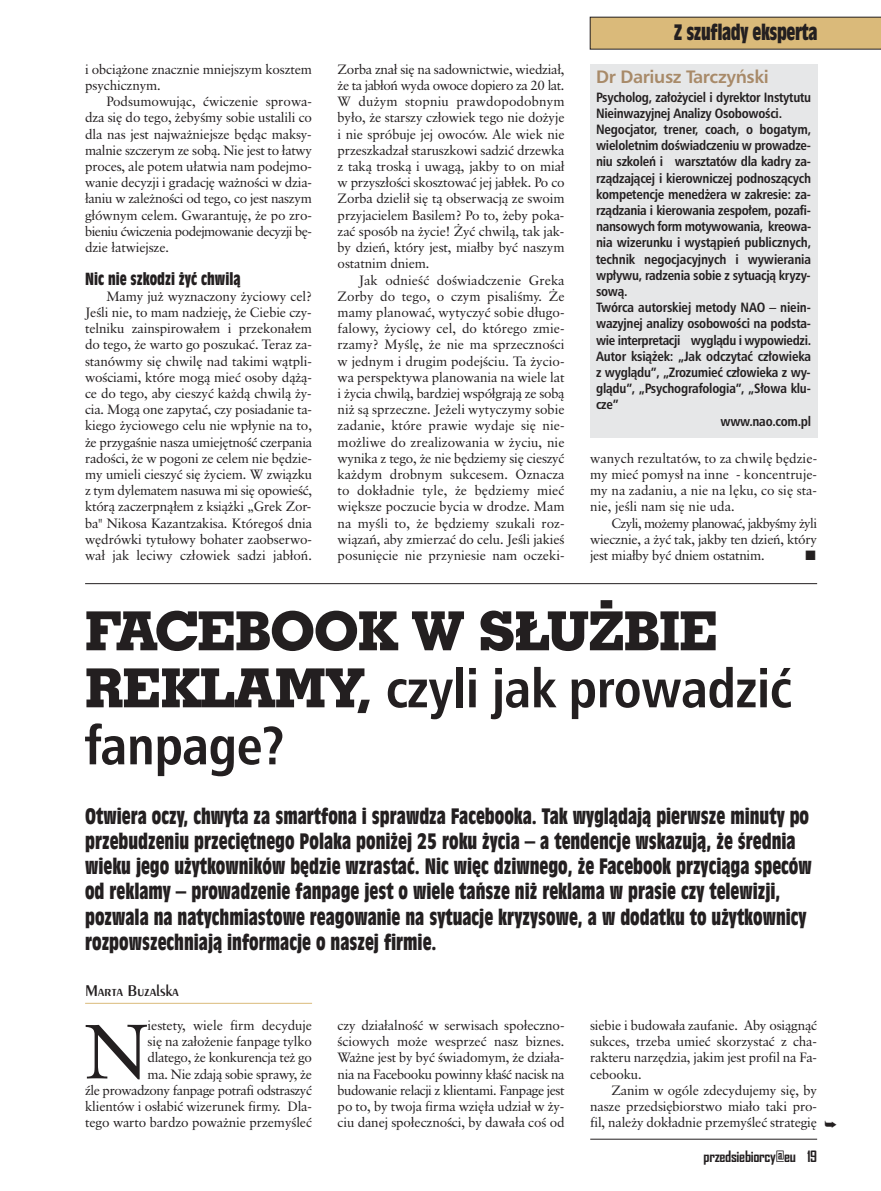
<style>
.page{position:relative;width:881px;height:1191px;background:#fff}
.page>*{position:absolute;margin:0;border:0;box-sizing:border-box;transform-origin:0 0}
.t1{font:76.95px "Classical Garamond TL";color:#231f20}
.t2{font:700 54px/57px "Humnst 777 Cn EU";letter-spacing:-.01em;color:#231f20}
.t3{font:54px "Geo Slab 703 X Bd EU";letter-spacing:-.01em;color:#231f20}
.t4{font:21px/25.2px "Incised 901 Bd Cn EU";color:#231f20}
.t5{font:21px "Incised 901 Bd Cn EU";letter-spacing:-.02em;color:#231f20}
.t6{font:18px "Humanist 777 TL Bold B";letter-spacing:-.02em;color:#a88a69}
.t7{font:16.5px "Incised 901 Bd Cn EU";color:#231f20}
.t8{font:16.5px "Exotc 350 Dm Bd EU";letter-spacing:-.02em;color:#231f20}
.t9{font:700 15px "Agency FB";letter-spacing:-.02em;color:#231f20}
.t10{font:13.5px/16.2px "Classical Garamond TL";letter-spacing:-.01em;color:#231f20;text-align:justify}
.t11{font:700 13.5px "Humnst 777 Cn EU";letter-spacing:-.02em;color:#231f20}
.t12{font:13.5px "Zapf Dingbats ITC";color:#231f20}
.s1{font-family:"Geo Slab 703 X Bd EU";font-weight:400}
</style>
<div class="page">
<hr style="left:590px;top:1139px;width:226px;height:1px;background:#231f20">
<div style="left:589px;top:17px;width:291px;height:32px;background:#daba7a"></div>
<div style="left:590px;top:64px;width:226px;height:373px;background:#e6e7e8"></div>
<hr style="left:85px;top:1003px;width:227px;height:1px;background:#daba7a">
<hr style="left:85px;top:583px;width:731px;height:1px;background:#231f20">
<p class="t10" style="left:85px;top:62px;width:228px">i obciążone znacznie mniejszym kosztem psychicznym.</p>
<p class="t10" style="left:85px;top:95px;width:228px;text-indent:21px">Podsumowując, ćwiczenie sprowa&shy;dza się do tego, żebyśmy sobie ustalili co dla nas jest najważniejsze będąc maksy&shy;malnie szczerym ze sobą. Nie jest to łatwy proces, ale potem ułatwia nam podejmo&shy;wanie decyzji i gradację ważności w dzia&shy;łaniu w zależności od tego, co jest naszym głównym celem. Gwarantuję, że po zro&shy;bieniu ćwiczenia podejmowanie decyzji bę&shy;dzie łatwiejsze.</p>
<p class="t7" style="left:85px;top:272px;width:157px">Nic nie szkodzi żyć chwilą</p>
<p class="t10" style="left:85px;top:289px;width:228px;text-indent:21px">Mamy już wyznaczony życiowy cel?<br>Jeśli nie, to mam nadzieję, że Ciebie czy&shy;telniku zainspirowałem i przekonałem do tego, że warto go poszukać. Teraz za&shy;stanówmy się chwilę nad takimi wątpli&shy;wościami, które mogą mieć osoby dążą&shy;ce do tego, aby cieszyć każdą chwilą ży&shy;cia. Mogą one zapytać, czy posiadanie ta&shy;kiego życiowego celu nie wpłynie na to, że przygaśnie nasza umiejętność czerpania radości, że w pogoni ze celem nie będzie&shy;my umieli cieszyć się życiem. W związku z tym dylematem nasuwa mi się opowieść, którą zaczerpnąłem z książki „Grek Zor&shy;ba" Nikosa Kazantzakisa. Któregoś dnia wędrówki tytułowy bohater zaobserwo&shy;wał jak leciwy człowiek sadzi jabłoń.</p>
<p class="t10" style="left:337px;top:62px;width:228px">Zorba znał się na sadownictwie, wiedział, że ta jabłoń wyda owoce dopiero za 20 lat.<br>W dużym stopniu prawdopodobnym było, że starszy człowiek tego nie dożyje i nie spróbuje jej owoców. Ale wiek nie przeszkadzał staruszkowi sadzić drzewka z taką troską i uwagą, jakby to on miał w przyszłości skosztować jej jabłek. Po co Zorba dzielił się tą obserwacją ze swoim przyjacielem Basilem? Po to, żeby poka&shy;zać sposób na życie! Żyć chwilą, tak jak&shy;by dzień, który jest, miałby być naszym ostatnim dniem.</p>
<p class="t10" style="left:337px;top:273px;width:228px;text-indent:21px">Jak odnieść doświadczenie Greka Zorby do tego, o czym pisaliśmy. Że mamy planować, wytyczyć sobie długo&shy;falowy, życiowy cel, do którego zmie&shy;rzamy? Myślę, że nie ma sprzeczności w jednym i drugim podejściu. Ta życio&shy;wa perspektywa planowania na wiele lat i życia chwilą, bardziej współgrają ze sobą niż są sprzeczne. Jeżeli wytyczymy sobie zadanie, które prawie wydaje się nie&shy;możliwe do zrealizowania w życiu, nie wynika z tego, że nie będziemy się cieszyć każdym drobnym sukcesem. Oznacza to dokładnie tyle, że będziemy mieć większe poczucie bycia w drodze. Mam na myśli to, że będziemy szukali roz&shy;wiązań, aby zmierzać do celu. Jeśli jakieś posunięcie nie przyniesie nam oczeki-</p>
<h3 class="t5" style="left:674px;top:23px;width:145px">Z szuflady eksperta</h3>
<h3 class="t6" style="left:596px;top:70px;width:174px">Dr Dariusz Tarczyński</h3>
<p class="t11" style="left:596px;top:91px;width:216px">Psycholog, założyciel i dyrektor Instytutu</p>
<p class="t11" style="left:596px;top:108px;width:187px">Nieinwazyjnej Analizy Osobowości.</p>
<p class="t11" style="left:596px;top:124px;width:216px">Negocjator, trener, coach, o bogatym,</p>
<p class="t11" style="left:596px;top:140px;width:216px">wieloletnim doświadczeniu w prowadze-</p>
<p class="t11" style="left:596px;top:156px;width:216px">niu szkoleń i warsztatów dla kadry za-</p>
<p class="t11" style="left:596px;top:172px;width:216px">rządzającej i kierowniczej podnoszących</p>
<p class="t11" style="left:596px;top:189px;width:216px">kompetencje menedżera w zakresie: za-</p>
<p class="t11" style="left:596px;top:205px;width:216px">rządzania i kierowania zespołem, pozafi-</p>
<p class="t11" style="left:596px;top:221px;width:216px">nansowych form motywowania, kreowa-</p>
<p class="t11" style="left:596px;top:237px;width:216px">nia wizerunku i wystąpień publicznych,</p>
<p class="t11" style="left:596px;top:253px;width:216px">technik negocjacyjnych i wywierania</p>
<p class="t11" style="left:596px;top:270px;width:216px">wpływu, radzenia sobie z sytuacją kryzy-</p>
<p class="t11" style="left:596px;top:286px;width:33px">sową.</p>
<p class="t11" style="left:596px;top:302px;width:216px">Twórca autorskiej metody NAO – niein-</p>
<p class="t11" style="left:596px;top:318px;width:216px">wazyjnej analizy osobowości na podsta-</p>
<p class="t11" style="left:596px;top:334px;width:216px">wie interpretacji wyglądu i wypowiedzi.</p>
<p class="t11" style="left:596px;top:351px;width:216px">Autor książek: „Jak odczytać człowieka</p>
<p class="t11" style="left:596px;top:367px;width:216px">z wyglądu”, „Zrozumieć człowieka z wy-</p>
<p class="t11" style="left:596px;top:383px;width:216px">glądu”, „Psychografologia”, „Słowa klu-</p>
<p class="t11" style="left:596px;top:399px;width:24px">cze”</p>
<p class="t11" style="left:720px;top:415px;width:92px">www.nao.com.pl</p>
<p class="t10" style="left:590px;top:451px;width:228px">wanych rezultatów, to za chwilę będzie&shy;my mieć pomysł na inne - koncentruje&shy;my na zadaniu, a nie na lęku, co się sta&shy;nie, jeśli nam się nie uda.</p>
<p class="t10" style="left:590px;top:516px;width:228px;text-indent:21px">Czyli, możemy planować, jakbyśmy żyli wiecznie, a żyć tak, jakby ten dzień, który jest miałby być dniem ostatnim.</p>
<p class="t12" style="left:805px;top:550px;width:12px">■</p>
<h2 class="t3" style="left:85px;top:611px;width:634px">FACEBOOK W SŁUŻBIE</h2>
<h2 class="t2" style="left:85px;top:664px;width:707px"><span class="s1">REKLAMY,</span> czyli jak prowadzić fanpage?</h2>
<p class="t4" style="left:85px;top:804px;width:728px">Otwiera oczy, chwyta za smartfona i sprawdza Facebooka. Tak wyglądają pierwsze minuty po przebudzeniu przeciętnego Polaka poniżej 25 roku życia – a tendencje wskazują, że średnia wieku jego użytkowników będzie wzrastać. Nic więc dziwnego, że Facebook przyciąga speców od reklamy – prowadzenie fanpage jest o wiele tańsze niż reklama w prasie czy telewizji, pozwala na natychmiastowe reagowanie na sytuacje kryzysowe, a w dodatku to użytkownicy rozpowszechniają informacje o naszej firmie.</p>
<p class="t8" style="left:85px;top:984px;width:95px">Marta Buzalska</p>
<p class="t10" style="left:85px;top:1018px;width:228px;text-align:right">iestety, wiele firm decyduje<br>się na założenie fanpage tylko<br>dlatego, że konkurencja też go<br>ma. Nie zdają sobie sprawy, że<br>źle prowadzony fanpage potrafi odstraszyć klientów i osłabić wizerunek firmy. Dla&shy;tego warto bardzo poważnie przemyśleć</p>
<p class="t10" style="left:337px;top:1018px;width:228px">czy działalność w serwisach społeczno&shy;ściowych może wesprzeć nasz biznes.<br>Ważne jest by być świadomym, że działa&shy;nia na Facebooku powinny kłaść nacisk na budowanie relacji z klientami. Fanpage jest po to, by twoja firma wzięła udział w ży&shy;ciu danej społeczności, by dawała coś od</p>
<p class="t10" style="left:590px;top:1018px;width:228px">siebie i budowała zaufanie. Aby osiągnąć sukces, trzeba umieć skorzystać z cha&shy;rakteru narzędzia, jakim jest profil na Fa&shy;cebooku.</p>
<h1 class="t1" style="left:85px;top:1020px;width:64px">N</h1>
<p class="t10" style="left:590px;top:1083px;width:228px;text-indent:21px">Zanim w ogóle zdecydujemy się, by nasze przedsiębiorstwo miało taki pro&shy;fil, należy dokładnie przemyśleć strategię</p>
<p class="t9" style="left:703px;top:1148px;width:115px">przedsiebiorcy@eu 19</p>
</div>
